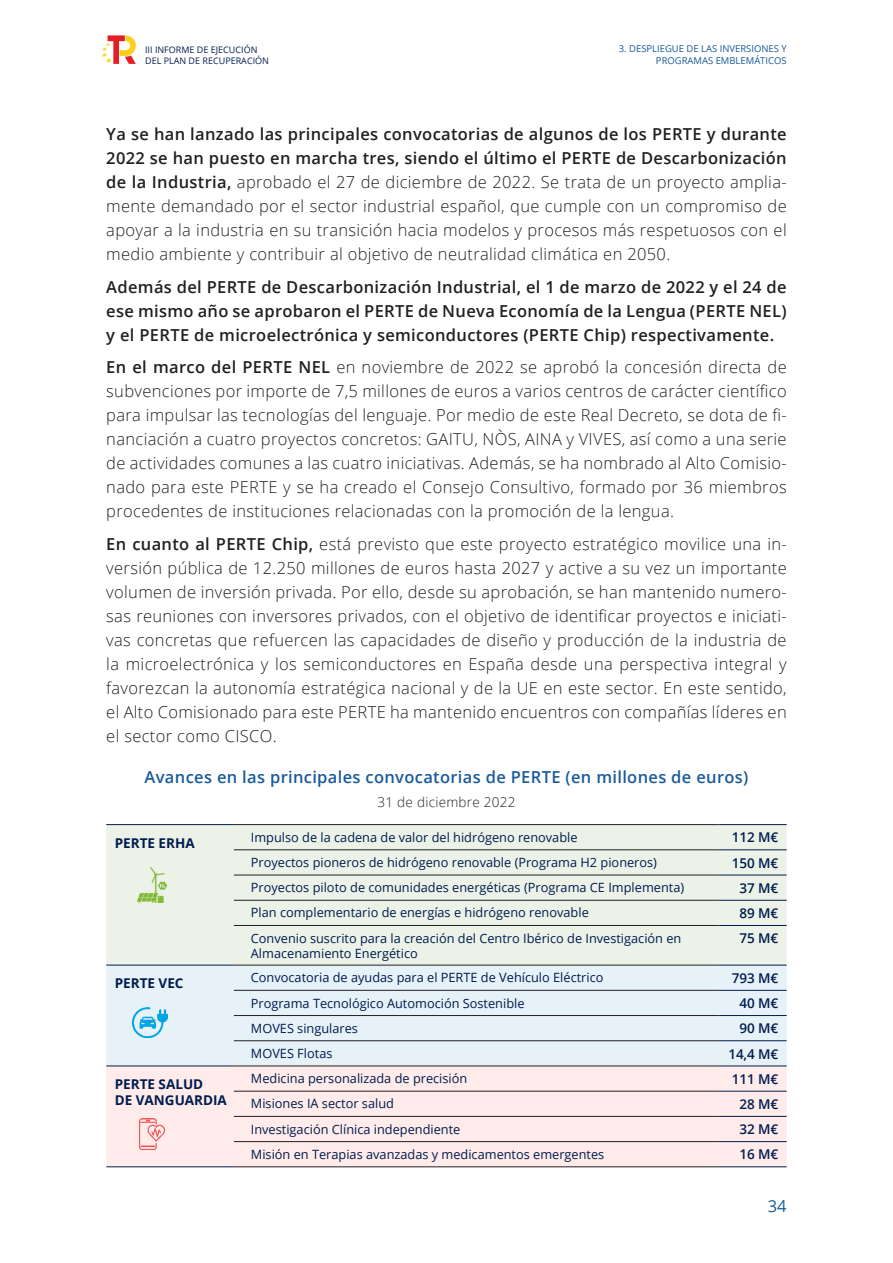
<style>
.page{position:relative;width:893px;height:1263px;background:#fff}
.page>*{position:absolute;margin:0;border:0;box-sizing:border-box;transform-origin:0 0}
.t1{font:300 16.5px/24px "Open Sans";letter-spacing:.02em;color:#231f20;text-align:justify}
.t2{font:600 16.5px/24px "Open Sans";letter-spacing:.02em;color:#231f20;text-align:justify}
.t3{font:600 16.5px "Open Sans";letter-spacing:.02em;color:#195b9b}
.t4{font:16.5px "Open Sans";color:#195b9b}
.t5{font:600 13.5px "Open Sans";letter-spacing:-.01em;color:#001c4e}
.t6{font:700 13.5px "Open Sans";color:#001c4e}
.t7{font:300 13.5px "Open Sans";letter-spacing:.02em;color:#231f20}
.t8{font:12.75px/15px "Open Sans";color:#001c4e}
.t9{font:9.45px/11.4px "Open Sans";color:#195b9b;text-align:right}
.t10{font:9px/10.5px "Open Sans";color:#001c4e}
.s1{font-weight:600}
</style>
<div class="page">
<svg style="left:102px;top:35px;width:34px;height:29px"></svg>
<div style="left:106px;top:825px;width:681px;height:140px;background:#edf2e8"></div>
<div style="left:106px;top:966px;width:681px;height:100px;background:#e7f2f8"></div>
<div style="left:106px;top:1067px;width:681px;height:99px;background:#feebea"></div>
<hr style="left:106px;top:824px;width:128px;height:1px;background:#001c4e">
<hr style="left:719px;top:824px;width:68px;height:1px;background:#001c4e">
<hr style="left:719px;top:849px;width:68px;height:1px;background:#001c4e">
<hr style="left:719px;top:875px;width:68px;height:1px;background:#001c4e">
<hr style="left:719px;top:900px;width:68px;height:1px;background:#001c4e">
<hr style="left:719px;top:925px;width:68px;height:1px;background:#001c4e">
<hr style="left:106px;top:965px;width:128px;height:1px;background:#001c4e">
<hr style="left:719px;top:965px;width:68px;height:1px;background:#001c4e">
<hr style="left:719px;top:990px;width:68px;height:1px;background:#001c4e">
<hr style="left:719px;top:1015px;width:68px;height:1px;background:#001c4e">
<hr style="left:719px;top:1040px;width:68px;height:1px;background:#001c4e">
<hr style="left:106px;top:1066px;width:128px;height:1px;background:#001c4e">
<hr style="left:719px;top:1066px;width:68px;height:1px;background:#001c4e">
<hr style="left:719px;top:1091px;width:68px;height:1px;background:#001c4e">
<hr style="left:719px;top:1116px;width:68px;height:1px;background:#001c4e">
<hr style="left:719px;top:1141px;width:68px;height:1px;background:#001c4e">
<hr style="left:106px;top:1166px;width:128px;height:1px;background:#001c4e">
<hr style="left:719px;top:1166px;width:68px;height:1px;background:#001c4e">
<hr style="left:234px;top:824px;width:485px;height:1px;background:#231f20">
<hr style="left:234px;top:849px;width:485px;height:1px;background:#231f20">
<hr style="left:234px;top:875px;width:485px;height:1px;background:#231f20">
<hr style="left:234px;top:900px;width:485px;height:1px;background:#231f20">
<hr style="left:234px;top:925px;width:485px;height:1px;background:#231f20">
<hr style="left:234px;top:965px;width:485px;height:1px;background:#231f20">
<hr style="left:234px;top:990px;width:485px;height:1px;background:#231f20">
<hr style="left:234px;top:1015px;width:485px;height:1px;background:#231f20">
<hr style="left:234px;top:1040px;width:485px;height:1px;background:#231f20">
<hr style="left:234px;top:1066px;width:485px;height:1px;background:#231f20">
<hr style="left:234px;top:1091px;width:485px;height:1px;background:#231f20">
<hr style="left:234px;top:1116px;width:485px;height:1px;background:#231f20">
<hr style="left:234px;top:1141px;width:485px;height:1px;background:#231f20">
<hr style="left:234px;top:1166px;width:485px;height:1px;background:#231f20">
<img style="left:137px;top:867px;width:29px;height:35px">
<img style="left:133px;top:1008px;width:34px;height:30px">
<img style="left:140px;top:1118px;width:24px;height:31px">
<p class="t10" style="left:145px;top:45px;width:125px">III INFORME DE EJECUCIÓN<br>DEL PLAN DE RECUPERACIÓN</p>
<p class="t9" style="left:619px;top:43px;width:169px">3. DESPLIEGUE DE LAS INVERSIONES Y<br>PROGRAMAS EMBLEMÁTICOS</p>
<p class="t1" style="left:106px;top:122px;width:682px"><span class="s1">Ya se han lanzado las principales convocatorias de algunos de los PERTE y durante 2022 se han puesto en marcha tres, siendo el último el PERTE de Descarbonización de la Industria,</span> aprobado el 27 de diciembre de 2022. Se trata de un proyecto amplia&shy;mente demandado por el sector industrial español, que cumple con un compromiso de apoyar a la industria en su transición hacia modelos y procesos más respetuosos con el medio ambiente y contribuir al objetivo de neutralidad climática en 2050.</p>
<p class="t2" style="left:106px;top:274px;width:682px">Además del PERTE de Descarbonización Industrial, el 1 de marzo de 2022 y el 24 de ese mismo año se aprobaron el PERTE de Nueva Economía de la Lengua (PERTE NEL) y el PERTE de microelectrónica y semiconductores (PERTE Chip) respectivamente.</p>
<p class="t1" style="left:106px;top:355px;width:682px"><span class="s1">En el marco del PERTE NEL</span> en noviembre de 2022 se aprobó la concesión directa de subvenciones por importe de 7,5 millones de euros a varios centros de carácter científico para impulsar las tecnologías del lenguaje. Por medio de este Real Decreto, se dota de fi&shy;nanciación a cuatro proyectos concretos: GAITU, NÒS, AINA y VIVES, así como a una serie de actividades comunes a las cuatro iniciativas. Además, se ha nombrado al Alto Comisio&shy;nado para este PERTE y se ha creado el Consejo Consultivo, formado por 36 miembros procedentes de instituciones relacionadas con la promoción de la lengua.</p>
<p class="t1" style="left:106px;top:531px;width:682px"><span class="s1">En cuanto al PERTE Chip,</span> está previsto que este proyecto estratégico movilice una in&shy;versión pública de 12.250 millones de euros hasta 2027 y active a su vez un importante volumen de inversión privada. Por ello, desde su aprobación, se han mantenido numero&shy;sas reuniones con inversores privados, con el objetivo de identificar proyectos e iniciati&shy;vas concretas que refuercen las capacidades de diseño y producción de la industria de la microelectrónica y los semiconductores en España desde una perspectiva integral y favorezcan la autonomía estratégica nacional y de la UE en este sector. En este sentido, el Alto Comisionado para este PERTE ha mantenido encuentros con compañías líderes en el sector como CISCO.</p>
<p class="t3" style="left:145px;top:765px;width:605px">Avances en las principales convocatorias de PERTE (en millones de euros)</p>
<p class="t7" style="left:378px;top:793px;width:139px">31 de diciembre 2022</p>
<p class="t6" style="left:115px;top:833px;width:81px">PERTE ERHA</p>
<p class="t8" style="left:251px;top:829px;width:328px">Impulso de la cadena de valor del hidrógeno renovable</p>
<p class="t5" style="left:732px;top:828px;width:48px">112 M€</p>
<p class="t8" style="left:251px;top:854px;width:408px">Proyectos pioneros de hidrógeno renovable (Programa H2 pioneros)</p>
<p class="t5" style="left:732px;top:853px;width:48px">150 M€</p>
<p class="t8" style="left:251px;top:880px;width:435px">Proyectos piloto de comunidades energéticas (Programa CE Implementa)</p>
<p class="t5" style="left:739px;top:879px;width:40px">37 M€</p>
<p class="t8" style="left:251px;top:905px;width:339px">Plan complementario de energías e hidrógeno renovable</p>
<p class="t5" style="left:739px;top:904px;width:40px">89 M€</p>
<p class="t8" style="left:251px;top:930px;width:432px">Convenio suscrito para la creación del Centro Ibérico de Investigación en<br>Almacenamiento Energético</p>
<p class="t5" style="left:739px;top:929px;width:40px">75 M€</p>
<p class="t6" style="left:115px;top:974px;width:70px">PERTE VEC</p>
<p class="t8" style="left:251px;top:970px;width:354px">Convocatoria de ayudas para el PERTE de Vehículo Eléctrico</p>
<p class="t5" style="left:732px;top:969px;width:48px">793 M€</p>
<p class="t8" style="left:251px;top:995px;width:275px">Programa Tecnológico Automoción Sostenible</p>
<p class="t5" style="left:739px;top:994px;width:40px">40 M€</p>
<p class="t8" style="left:251px;top:1020px;width:109px">MOVES singulares</p>
<p class="t5" style="left:739px;top:1019px;width:40px">90 M€</p>
<p class="t8" style="left:251px;top:1045px;width:83px">MOVES Flotas</p>
<p class="t5" style="left:728px;top:1044px;width:51px">14,4 M€</p>
<p class="t6" style="left:115px;top:1074px;width:90px">PERTE SALUD</p>
<p class="t6" style="left:115px;top:1091px;width:114px">DE VANGUARDIA</p>
<p class="t8" style="left:251px;top:1071px;width:218px">Medicina personalizada de precisión</p>
<p class="t5" style="left:732px;top:1069px;width:48px">111 M€</p>
<p class="t8" style="left:251px;top:1096px;width:145px">Misiones IA sector salud</p>
<p class="t5" style="left:739px;top:1095px;width:40px">28 M€</p>
<p class="t8" style="left:251px;top:1121px;width:211px">Investigación Clínica independiente</p>
<p class="t5" style="left:739px;top:1120px;width:40px">32 M€</p>
<p class="t8" style="left:251px;top:1146px;width:355px">Misión en Terapias avanzadas y medicamentos emergentes</p>
<p class="t5" style="left:739px;top:1145px;width:40px">16 M€</p>
<p class="t4" style="left:768px;top:1194px;width:20px">34</p>
</div>
